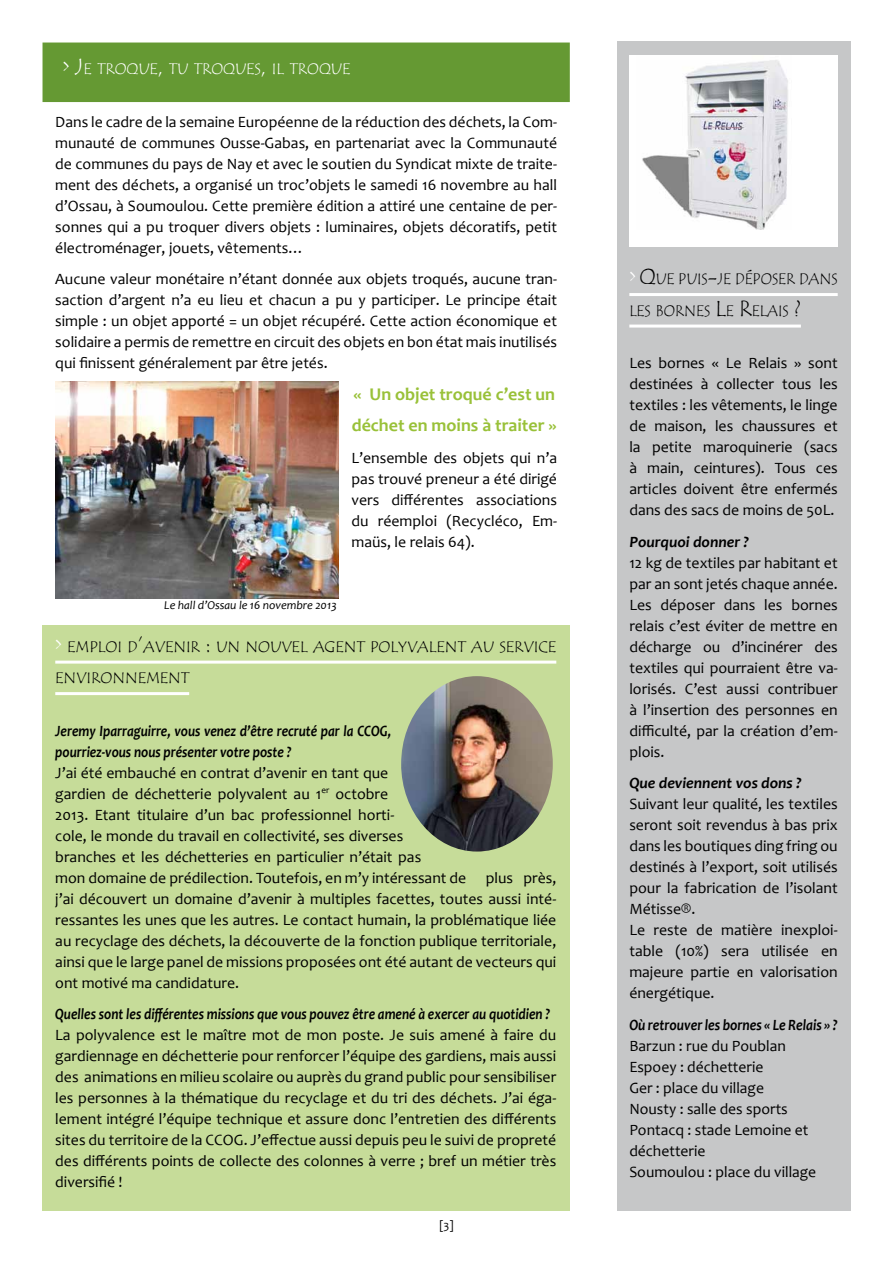
<style>
.page{position:relative;width:893px;height:1263px;background:#fff}
.page>*{position:absolute;margin:0;border:0;box-sizing:border-box;transform-origin:0 0}
.t1{font:700 18px/31.5px "Candara";color:#99c139}
.t2{font:15.75px/21px "Candara";color:#000;text-align:justify}
.t3{font:italic 700 15.75px/21px "Candara";color:#000;scale:.85 1}
.t4{font:15.75px/31.5px "Tempus Sans ITC";color:#000}
.t5{font:15.75px/31.5px "Tempus Sans ITC";color:#000;scale:.93 1}
.t6{font:italic 700 15.75px "Candara";color:#000}
.t7{font:italic 700 15.75px "Candara";color:#000;scale:.87 1}
.t8{font:15.75px "Tempus Sans ITC";color:#fff}
.t9{font:italic 12px "Candara";color:#000}
.t10{font:12px "Candara";color:#000}
.s1{font-size:22.5px}
.s2{font-size:22.5px;color:#fff}
</style>
<div class="page">
<div style="left:46px;top:46px;width:520px;height:52px;background:#659933"></div>
<div style="left:43px;top:43px;width:527px;height:59px;border:8px solid #659933"></div>
<div style="left:43px;top:625px;width:527px;height:586px;background:#c6dc99"></div>
<hr style="left:55px;top:661px;width:501px;height:3px;background:#fff">
<hr style="left:55px;top:692px;width:134px;height:3px;background:#fff">
<div style="left:617px;top:41px;width:233px;height:1170px;background:#c6c7c8"></div>
<hr style="left:629px;top:293px;width:209px;height:3px;background:#fff">
<hr style="left:629px;top:325px;width:172px;height:3px;background:#fff">
<div style="left:629px;top:55px;width:209px;height:192px;background:#fff"></div>
<img style="left:642px;top:60px;width:146px;height:170px">
<img style="left:55px;top:381px;width:284px;height:217px">
<img style="left:401px;top:676px;width:152px;height:175px">
<p class="t8" style="left:63px;top:59px;width:289px"><span class="s1">&gt; J</span>E TROQUE<span class="s1">,</span> TU TROQUES<span class="s1">,</span> IL TROQUE</p>
<p class="t2" style="left:55px;top:111px;width:503px">Dans le cadre de la semaine Européenne de la réduction des déchets, la Com&shy;munauté de communes Ousse-Gabas, en partenariat avec la Communauté de communes du pays de Nay et avec le soutien du Syndicat mixte de traite&shy;ment des déchets, a organisé un troc’objets le samedi 16 novembre au hall d’Ossau, à Soumoulou. Cette première édition a attiré une centaine de per&shy;sonnes qui a pu troquer divers objets : luminaires, objets décoratifs, petit électroménager, jouets, vêtements…</p>
<p class="t2" style="left:55px;top:268px;width:503px">Aucune valeur monétaire n’étant donnée aux objets troqués, aucune tran&shy;saction d’argent n’a eu lieu et chacun a pu y participer. Le principe était simple : un objet apporté = un objet récupéré. Cette action économique et solidaire a permis de remettre en circuit des objets en bon état mais inutilisés qui finissent généralement par être jetés.</p>
<p class="t1" style="left:352px;top:378px;width:206px">« Un objet troqué c’est un déchet en moins à traiter »</p>
<p class="t2" style="left:351px;top:447px;width:207px">L’ensemble des objets qui n’a pas trouvé preneur a été dirigé vers différentes associations du réemploi (Recycléco, Em&shy;maüs, le relais 64).</p>
<p class="t9" style="left:164px;top:598px;width:174px">Le hall d’Ossau le 16 novembre 2013</p>
<p class="t4" style="left:55px;top:631px;width:503px"><span class="s2">&gt;</span> EMPLOI D<span class="s1">’</span>AVENIR <span class="s1">:</span> UN NOUVEL AGENT POLYVALENT AU SERVICE<br>ENVIRONNEMENT</p>
<p class="t3" style="left:55px;top:720px;width:397px">Jeremy Iparraguirre, vous venez d’être recruté par la CCOG, pourriez-vous nous présenter votre poste ?</p>
<p class="t2" style="left:55px;top:762px;width:503px;text-align:left">J’ai été embauché en contrat d’avenir en tant que<br>gardien de déchetterie polyvalent au 1<sup>er</sup> octobre<br>2013. Etant titulaire d’un bac professionnel horti-<br>cole, le monde du travail en collectivité, ses diverses<br>branches et les déchetteries en particulier n’était pas<br>mon domaine de prédilection. Toutefois, en m’y intéressant de plus près, j’ai découvert un domaine d’avenir à multiples facettes, toutes aussi inté&shy;ressantes les unes que les autres. Le contact humain, la problématique liée au recyclage des déchets, la découverte de la fonction publique territoriale, ainsi que le large panel de missions proposées ont été autant de vecteurs qui ont motivé ma candidature.</p>
<p class="t3" style="left:55px;top:1003px;width:584px">Quelles sont les différentes missions que vous pouvez être amené à exercer au quotidien ?</p>
<p class="t2" style="left:55px;top:1024px;width:503px">La polyvalence est le maître mot de mon poste. Je suis amené à faire du gardiennage en déchetterie pour renforcer l’équipe des gardiens, mais aussi des animations en milieu scolaire ou auprès du grand public pour sensibiliser les personnes à la thématique du recyclage et du tri des déchets. J’ai éga&shy;lement intégré l’équipe technique et assure donc l’entretien des différents sites du territoire de la CCOG. J’effectue aussi depuis peu le suivi de propreté des différents points de collecte des colonnes à verre ; bref un métier très diversifié !</p>
<p class="t10" style="left:439px;top:1218px;width:16px">[3]</p>
<p class="t5" style="left:629px;top:263px;width:226px"><span class="s2">&gt;</span> <span class="s1">Q</span>UE PUIS<span class="s1">-</span>JE DÉPOSER DANS<br>LES BORNES <span class="s1">L</span>E <span class="s1">R</span>ELAIS <span class="s1">?</span></p>
<p class="t2" style="left:629px;top:352px;width:210px">Les bornes « Le Relais » sont destinées à collecter tous les textiles : les vêtements, le linge de maison, les chaussures et la petite maroquinerie (sacs à main, ceintures). Tous ces articles doivent être enfermés dans des sacs de moins de 50L.</p>
<p class="t6" style="left:629px;top:531px;width:121px">Pourquoi donner ?</p>
<p class="t2" style="left:629px;top:552px;width:210px">12 kg de textiles par habitant et par an sont jetés chaque année.<br>Les déposer dans les bornes relais c’est éviter de mettre en décharge ou d’incinérer des textiles qui pourraient être va&shy;lorisés. C’est aussi contribuer à l’insertion des personnes en difficulté, par la création d’em&shy;plois.</p>
<p class="t6" style="left:629px;top:773px;width:174px">Que deviennent vos dons ?</p>
<p class="t2" style="left:629px;top:793px;width:210px;text-align:left">Suivant leur qualité, les textiles seront soit revendus à bas prix dans les boutiques ding fring ou destinés à l’export, soit utilisés pour la fabrication de l’isolant<br>Métisse®.<br>Le reste de matière inexploi&shy;table (10%) sera utilisée en majeure partie en valorisation énergétique.</p>
<p class="t7" style="left:629px;top:1015px;width:241px">Où retrouver les bornes « Le Relais » ?</p>
<p class="t2" style="left:629px;top:1035px;width:188px;text-align:left">Barzun : rue du Poublan<br>Espoey : déchetterie<br>Ger : place du village<br>Nousty : salle des sports<br>Pontacq : stade Lemoine et déchetterie<br>Soumoulou : place du village</p>
</div>
